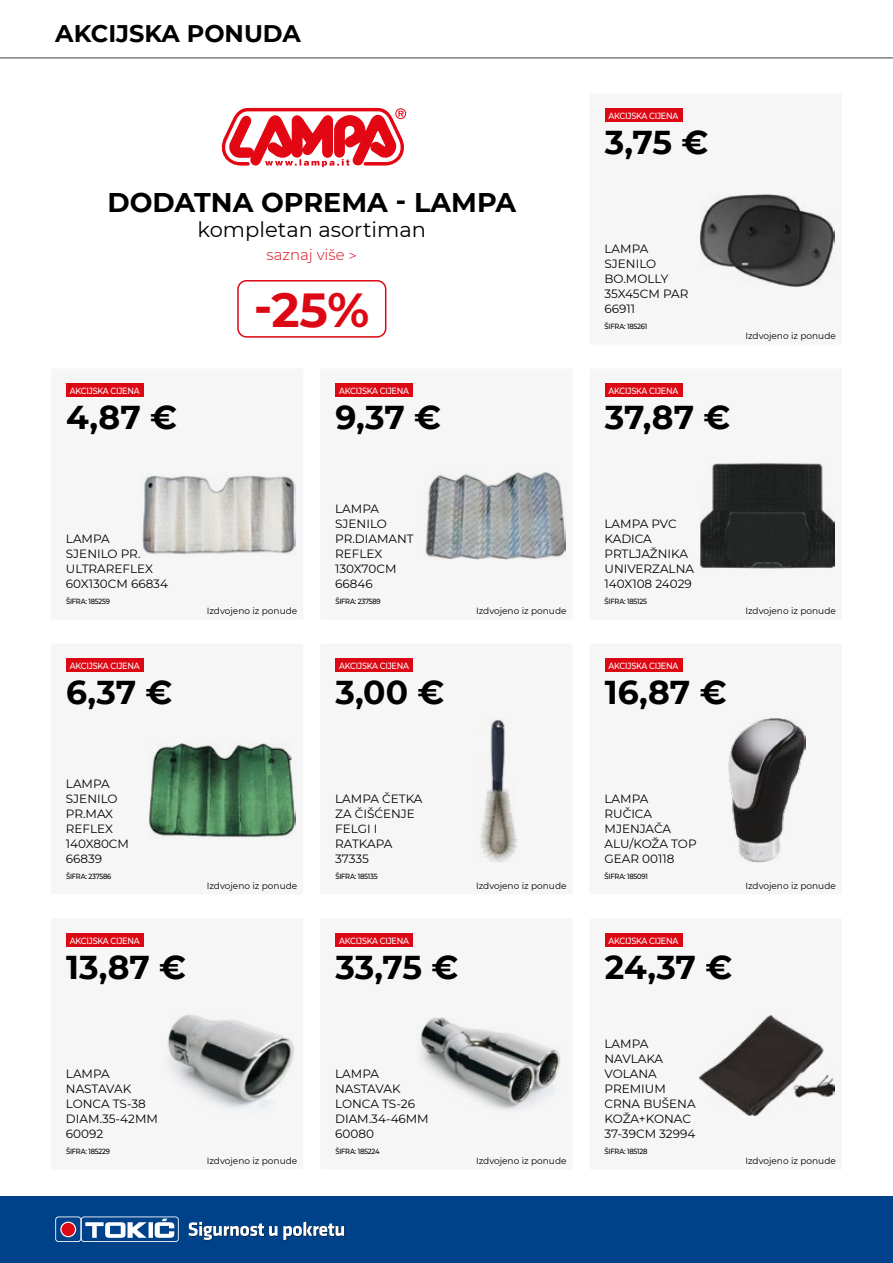
<style>
.page{position:relative;width:893px;height:1263px;background:#fff}
.page>*{position:absolute;margin:0;border:0;box-sizing:border-box;transform-origin:0 0}
.t1{font:700 47.7px "Montserrat";color:#dc0814}
.t2{font:700 33px "Montserrat";letter-spacing:-.005em;color:#000}
.t3{font:700 27px "Montserrat";color:#000}
.t4{font:700 24px "Montserrat";color:#000}
.t5{font:21px "Montserrat";color:#000}
.t6{font:300 15px "Montserrat";color:#dc0814}
.t7{font:12px/15px "Montserrat";color:#000}
.t8{font:9px "Montserrat";color:#000}
.t9{font:500 9px "Montserrat";letter-spacing:-.03em;color:#fff;scale:.9 1}
.t10{font:500 7.5px "Montserrat";letter-spacing:-.03em;color:#000;scale:.9 1}
</style>
<div class="page">
<div style="left:0;top:1197px;width:893px;height:66px;background:#004289"></div>
<svg style="left:55px;top:1216px;width:124px;height:26px"></svg>
<svg style="left:60px;top:1221px;width:16px;height:16px"></svg>
<div style="left:62px;top:1223px;width:13px;height:13px;background:#dc0814;border-radius:50%"></div>
<svg style="left:189px;top:1222px;width:155px;height:18px"></svg>
<svg style="left:0;top:57px;width:893px;height:1px"></svg>
<div style="left:43px;top:635px;width:269px;height:268px;background:#f6f6f6"></div>
<div style="left:66px;top:658px;width:78px;height:14px;background:#dc0814"></div>
<img style="left:149px;top:743px;width:147px;height:94px">
<div style="left:312px;top:635px;width:269px;height:268px;background:#f6f6f6"></div>
<div style="left:336px;top:658px;width:77px;height:14px;background:#dc0814"></div>
<img style="left:480px;top:719px;width:37px;height:144px">
<div style="left:581px;top:360px;width:269px;height:268px;background:#f6f6f6"></div>
<div style="left:605px;top:384px;width:77px;height:13px;background:#dc0814"></div>
<img style="left:700px;top:463px;width:135px;height:105px">
<div style="left:581px;top:635px;width:269px;height:268px;background:#f6f6f6"></div>
<div style="left:605px;top:658px;width:77px;height:14px;background:#dc0814"></div>
<img style="left:729px;top:718px;width:76px;height:145px">
<div style="left:312px;top:910px;width:269px;height:268px;background:#f6f6f6"></div>
<div style="left:336px;top:933px;width:77px;height:14px;background:#dc0814"></div>
<img style="left:420px;top:1017px;width:141px;height:93px">
<div style="left:43px;top:910px;width:269px;height:268px;background:#f6f6f6"></div>
<div style="left:66px;top:933px;width:78px;height:14px;background:#dc0814"></div>
<img style="left:168px;top:1015px;width:127px;height:93px">
<div style="left:581px;top:910px;width:269px;height:268px;background:#f6f6f6"></div>
<div style="left:605px;top:933px;width:77px;height:14px;background:#dc0814"></div>
<img style="left:699px;top:1015px;width:136px;height:100px">
<div style="left:43px;top:360px;width:269px;height:268px;background:#f6f6f6"></div>
<div style="left:66px;top:384px;width:78px;height:13px;background:#dc0814"></div>
<img style="left:141px;top:475px;width:155px;height:79px">
<div style="left:312px;top:360px;width:269px;height:268px;background:#f6f6f6"></div>
<div style="left:336px;top:384px;width:77px;height:13px;background:#dc0814"></div>
<img style="left:425px;top:472px;width:140px;height:87px">
<div style="left:581px;top:85px;width:269px;height:268px;background:#f6f6f6"></div>
<div style="left:605px;top:109px;width:77px;height:13px;background:#dc0814"></div>
<img style="left:700px;top:195px;width:135px;height:91px">
<svg style="left:221px;top:108px;width:186px;height:60px"></svg>
<div style="left:237px;top:280px;width:149px;height:58px;border:2px solid #dc0814;border-radius:9px"></div>
<h3 class="t4" style="left:55px;top:16px;width:247px">AKCIJSKA PONUDA</h3>
<p class="t9" style="left:608px;top:109px;width:79px">AKCIJSKA CIJENA</p>
<h2 class="t2" style="left:605px;top:118px;width:105px">3,75 €</h2>
<h3 class="t3" style="left:107px;top:183px;width:410px">DODATNA OPREMA - LAMPA</h3>
<h3 class="t5" style="left:198px;top:215px;width:230px">kompletan asortiman</h3>
<p class="t6" style="left:267px;top:244px;width:92px">saznaj više &gt;</p>
<h1 class="t1" style="left:254px;top:276px;width:117px">-25%</h1>
<p class="t7" style="left:604px;top:241px;width:85px">LAMPA<br>SJENILO<br>BO.MOLLY<br>35X45CM PAR<br>66911</p>
<p class="t10" style="left:605px;top:322px;width:49px">ŠIFRA: 185261</p>
<p class="t8" style="left:745px;top:329px;width:92px">Izdvojeno iz ponude</p>
<p class="t9" style="left:70px;top:384px;width:79px">AKCIJSKA CIJENA</p>
<p class="t9" style="left:339px;top:384px;width:79px">AKCIJSKA CIJENA</p>
<p class="t9" style="left:608px;top:384px;width:79px">AKCIJSKA CIJENA</p>
<h2 class="t2" style="left:66px;top:393px;width:113px">4,87 €</h2>
<h2 class="t2" style="left:336px;top:393px;width:107px">9,37 €</h2>
<h2 class="t2" style="left:605px;top:393px;width:127px">37,87 €</h2>
<p class="t7" style="left:66px;top:531px;width:104px">LAMPA<br>SJENILO PR.<br>ULTRAREFLEX<br>60X130CM 66834</p>
<p class="t7" style="left:335px;top:501px;width:80px">LAMPA<br>SJENILO<br>PR.DIAMANT<br>REFLEX<br>130X70CM<br>66846</p>
<p class="t7" style="left:604px;top:516px;width:91px">LAMPA PVC<br>KADICA<br>PRTLJAŽNIKA<br>UNIVERZALNA<br>140X108 24029</p>
<p class="t10" style="left:66px;top:597px;width:50px">ŠIFRA: 185259</p>
<p class="t10" style="left:335px;top:597px;width:52px">ŠIFRA: 237589</p>
<p class="t10" style="left:605px;top:597px;width:49px">ŠIFRA: 185125</p>
<p class="t8" style="left:207px;top:604px;width:92px">Izdvojeno iz ponude</p>
<p class="t8" style="left:476px;top:604px;width:92px">Izdvojeno iz ponude</p>
<p class="t8" style="left:745px;top:604px;width:92px">Izdvojeno iz ponude</p>
<p class="t9" style="left:70px;top:659px;width:79px">AKCIJSKA CIJENA</p>
<p class="t9" style="left:339px;top:659px;width:79px">AKCIJSKA CIJENA</p>
<p class="t9" style="left:608px;top:659px;width:79px">AKCIJSKA CIJENA</p>
<h2 class="t2" style="left:66px;top:668px;width:108px">6,37 €</h2>
<h2 class="t2" style="left:336px;top:668px;width:110px">3,00 €</h2>
<h2 class="t2" style="left:605px;top:668px;width:123px">16,87 €</h2>
<p class="t7" style="left:66px;top:776px;width:65px">LAMPA<br>SJENILO<br>PR.MAX<br>REFLEX<br>140X80CM<br>66839</p>
<p class="t7" style="left:335px;top:791px;width:89px">LAMPA ČETKA<br>ZA ČIŠĆENJE<br>FELGI I<br>RATKAPA<br>37335</p>
<p class="t7" style="left:604px;top:791px;width:94px">LAMPA<br>RUČICA<br>MJENJAČA<br>ALU/KOŽA TOP<br>GEAR 00118</p>
<p class="t10" style="left:66px;top:871px;width:52px">ŠIFRA: 237586</p>
<p class="t10" style="left:335px;top:871px;width:48px">ŠIFRA: 185135</p>
<p class="t10" style="left:605px;top:871px;width:50px">ŠIFRA: 185091</p>
<p class="t8" style="left:207px;top:879px;width:92px">Izdvojeno iz ponude</p>
<p class="t8" style="left:476px;top:879px;width:92px">Izdvojeno iz ponude</p>
<p class="t8" style="left:745px;top:879px;width:92px">Izdvojeno iz ponude</p>
<p class="t9" style="left:70px;top:934px;width:79px">AKCIJSKA CIJENA</p>
<p class="t9" style="left:339px;top:934px;width:79px">AKCIJSKA CIJENA</p>
<p class="t9" style="left:608px;top:934px;width:79px">AKCIJSKA CIJENA</p>
<h2 class="t2" style="left:66px;top:943px;width:122px">13,87 €</h2>
<h2 class="t2" style="left:336px;top:943px;width:124px">33,75 €</h2>
<h2 class="t2" style="left:605px;top:943px;width:129px">24,37 €</h2>
<p class="t7" style="left:66px;top:1066px;width:94px">LAMPA<br>NASTAVAK<br>LONCA TS-38<br>DIAM.35-42MM<br>60092</p>
<p class="t7" style="left:335px;top:1066px;width:95px">LAMPA<br>NASTAVAK<br>LONCA TS-26<br>DIAM.34-46MM<br>60080</p>
<p class="t7" style="left:604px;top:1036px;width:93px">LAMPA<br>NAVLAKA<br>VOLANA<br>PREMIUM<br>CRNA BUŠENA<br>KOŽA+KONAC<br>37-39CM 32994</p>
<p class="t10" style="left:66px;top:1146px;width:50px">ŠIFRA: 185229</p>
<p class="t10" style="left:335px;top:1146px;width:51px">ŠIFRA: 185224</p>
<p class="t10" style="left:605px;top:1146px;width:49px">ŠIFRA: 185128</p>
<p class="t8" style="left:207px;top:1154px;width:92px">Izdvojeno iz ponude</p>
<p class="t8" style="left:476px;top:1154px;width:92px">Izdvojeno iz ponude</p>
<p class="t8" style="left:745px;top:1154px;width:92px">Izdvojeno iz ponude</p>
</div>
